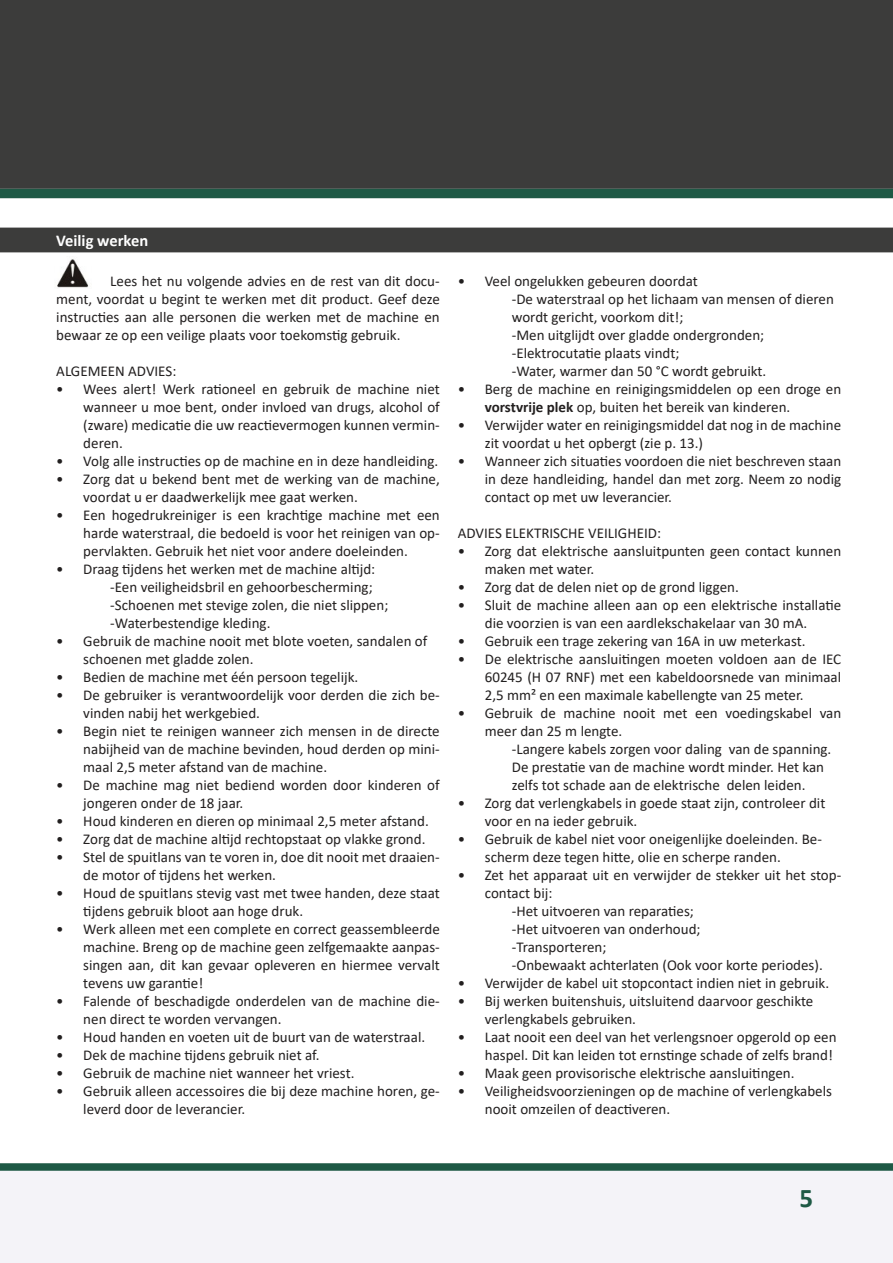
<style>
.page{position:relative;width:893px;height:1263px;background:#fff}
.page>*{position:absolute;margin:0;border:0;box-sizing:border-box;transform-origin:0 0}
.t1{font:700 27px "Calibri";color:#1e5945}
.t2{font:700 16.5px "Calibri";color:#fff}
.t3{font:15px/18px "Calibri";color:#221f1f}
.s1{font-weight:700}
</style>
<div class="page">
<svg style="left:0;top:1163px;width:893px;height:100px"></svg>
<div style="left:0;top:0;width:893px;height:189px;background:#3c3c3b"></div>
<div style="left:0;top:189px;width:893px;height:9px;background:#1e5945"></div>
<div style="left:0;top:228px;width:893px;height:24px;background:#3c3c3b"></div>
<img style="left:57px;top:259px;width:32px;height:29px">
<p class="t2" style="left:56px;top:235px;width:93px">Veilig werken</p>
<p class="t3" style="left:56px;top:273px;width:385px;text-align:justify;text-indent:54px">Lees het nu volgende advies en de rest van dit docu&shy;ment, voordat u begint te werken met dit product. Geef deze instructies aan alle personen die werken met de machine en bewaar ze op een veilige plaats voor toekomstig gebruik.</p>
<p class="t3" style="left:56px;top:363px;width:122px">ALGEMEEN ADVIES:</p>
<p class="t3" style="left:83px;top:381px;width:358px;text-align:justify;text-indent:-27px">• Wees alert! Werk rationeel en gebruik de machine niet wanneer u moe bent, onder invloed van drugs, alcohol of (zware) medicatie die uw reactievermogen kunnen vermin&shy;deren.</p>
<p class="t3" style="left:56px;top:453px;width:383px">• Volg alle instructies op de machine en in deze handleiding.</p>
<p class="t3" style="left:83px;top:471px;width:358px;text-indent:-27px">• Zorg dat u bekend bent met de werking van de machine, voordat u er daadwerkelijk mee gaat werken.</p>
<p class="t3" style="left:83px;top:507px;width:358px;text-align:justify;text-indent:-27px">• Een hogedrukreiniger is een krachtige machine met een harde waterstraal, die bedoeld is voor het reinigen van op&shy;pervlakten. Gebruik het niet voor andere doeleinden.</p>
<p class="t3" style="left:110px;top:561px;width:280px;text-indent:-54px">• Draag tijdens het werken met de machine altijd: -Een veiligheidsbril en gehoorbescherming; -Schoenen met stevige zolen, die niet slippen; -Waterbestendige kleding.</p>
<p class="t3" style="left:83px;top:633px;width:346px;text-indent:-27px">• Gebruik de machine nooit met blote voeten, sandalen of schoenen met gladde zolen.</p>
<p class="t3" style="left:56px;top:669px;width:304px">• Bedien de machine met één persoon tegelijk.</p>
<p class="t3" style="left:83px;top:687px;width:358px;text-indent:-27px">• De gebruiker is verantwoordelijk voor derden die zich be&shy;vinden nabij het werkgebied.</p>
<p class="t3" style="left:83px;top:723px;width:358px;text-align:justify;text-indent:-27px">• Begin niet te reinigen wanneer zich mensen in de directe nabijheid van de machine bevinden, houd derden op mini&shy;maal 2,5 meter afstand van de machine.</p>
<p class="t3" style="left:83px;top:777px;width:358px;text-indent:-27px">• De machine mag niet bediend worden door kinderen of jongeren onder de 18 jaar.</p>
<p class="t3" style="left:56px;top:813px;width:374px">• Houd kinderen en dieren op minimaal 2,5 meter afstand.</p>
<p class="t3" style="left:56px;top:831px;width:371px">• Zorg dat de machine altijd rechtopstaat op vlakke grond.</p>
<p class="t3" style="left:83px;top:849px;width:358px;text-indent:-27px">• Stel de spuitlans van te voren in, doe dit nooit met draaien&shy;de motor of tijdens het werken.</p>
<p class="t3" style="left:83px;top:885px;width:358px;text-indent:-27px">• Houd de spuitlans stevig vast met twee handen, deze staat tijdens gebruik bloot aan hoge druk.</p>
<p class="t3" style="left:83px;top:921px;width:358px;text-align:justify;text-indent:-27px">• Werk alleen met een complete en correct geassembleerde machine. Breng op de machine geen zelfgemaakte aanpas&shy;singen aan, dit kan gevaar opleveren en hiermee vervalt tevens uw garantie!</p>
<p class="t3" style="left:83px;top:993px;width:358px;text-indent:-27px">• Falende of beschadigde onderdelen van de machine die&shy;nen direct te worden vervangen.</p>
<p class="t3" style="left:56px;top:1029px;width:370px">• Houd handen en voeten uit de buurt van de waterstraal.</p>
<p class="t3" style="left:56px;top:1047px;width:265px">• Dek de machine tijdens gebruik niet af.</p>
<p class="t3" style="left:56px;top:1065px;width:300px">• Gebruik de machine niet wanneer het vriest.</p>
<p class="t3" style="left:83px;top:1083px;width:358px;text-indent:-27px">• Gebruik alleen accessoires die bij deze machine horen, ge&shy;leverd door de leverancier.</p>
<p class="t3" style="left:512px;top:273px;width:324px;text-indent:-54px">• Veel ongelukken gebeuren doordat<br>-De waterstraal op het lichaam van mensen of dieren wordt gericht, voorkom dit!;<br>-Men uitglijdt over gladde ondergronden; -Elektrocutatie plaats vindt;<br>-Water, warmer dan 50 °C wordt gebruikt.</p>
<p class="t3" style="left:485px;top:381px;width:358px;text-indent:-27px">• Berg de machine en reinigingsmiddelen op een droge en <span class="s1">vorstvrije plek</span> op, buiten het bereik van kinderen.</p>
<p class="t3" style="left:485px;top:417px;width:358px;text-indent:-27px">• Verwijder water en reinigingsmiddel dat nog in de machine zit voordat u het opbergt (zie p. 13.)</p>
<p class="t3" style="left:485px;top:453px;width:358px;text-align:justify;text-indent:-27px">• Wanneer zich situaties voordoen die niet beschreven staan in deze handleiding, handel dan met zorg. Neem zo nodig contact op met uw leverancier.</p>
<p class="t3" style="left:458px;top:525px;width:205px">ADVIES ELEKTRISCHE VEILIGHEID:</p>
<p class="t3" style="left:485px;top:543px;width:358px;text-indent:-27px">• Zorg dat elektrische aansluitpunten geen contact kunnen maken met water.</p>
<p class="t3" style="left:458px;top:579px;width:283px">• Zorg dat de delen niet op de grond liggen.</p>
<p class="t3" style="left:458px;top:597px;width:385px;text-align:center">• Sluit de machine alleen aan op een elektrische installatie die voorzien is van een aardlekschakelaar van 30 mA.</p>
<p class="t3" style="left:458px;top:633px;width:349px">• Gebruik een trage zekering van 16A in uw meterkast.</p>
<p class="t3" style="left:485px;top:651px;width:358px;text-align:justify;text-indent:-27px">• De elektrische aansluitingen moeten voldoen aan de IEC 60245 (H 07 RNF) met een kabeldoorsnede van minimaal 2,5 mm² en een maximale kabellengte van 25 meter.</p>
<p class="t3" style="left:485px;top:705px;width:358px;text-indent:-27px">• Gebruik de machine nooit met een voedingskabel van meer dan 25 m lengte.</p>
<p class="t3" style="left:512px;top:741px;width:321px">-Langere kabels zorgen voor daling van de spanning.<br>De prestatie van de machine wordt minder. Het kan zelfs tot schade aan de elektrische delen leiden.</p>
<p class="t3" style="left:485px;top:795px;width:342px;text-indent:-27px">• Zorg dat verlengkabels in goede staat zijn, controleer dit voor en na ieder gebruik.</p>
<p class="t3" style="left:485px;top:831px;width:339px;text-indent:-27px">• Gebruik de kabel niet voor oneigenlijke doeleinden. Be&shy;scherm deze tegen hitte, olie en scherpe randen.</p>
<p class="t3" style="left:458px;top:867px;width:385px">• Zet het apparaat uit en verwijder de stekker uit het stop-</p>
<p class="t3" style="left:485px;top:885px;width:69px">contact bij:</p>
<p class="t3" style="left:512px;top:902px;width:184px">-Het uitvoeren van reparaties;</p>
<p class="t3" style="left:512px;top:921px;width:190px">-Het uitvoeren van onderhoud;</p>
<p class="t3" style="left:512px;top:939px;width:96px">-Transporteren;</p>
<p class="t3" style="left:512px;top:957px;width:312px">-Onbewaakt achterlaten (Ook voor korte periodes).</p>
<p class="t3" style="left:458px;top:975px;width:373px">• Verwijder de kabel uit stopcontact indien niet in gebruik.</p>
<p class="t3" style="left:485px;top:993px;width:330px;text-indent:-27px">• Bij werken buitenshuis, uitsluitend daarvoor geschikte verlengkabels gebruiken.</p>
<p class="t3" style="left:458px;top:1029px;width:380px;text-align:right">• Laat nooit een deel van het verlengsnoer opgerold op een haspel. Dit kan leiden tot ernstinge schade of zelfs brand!</p>
<p class="t3" style="left:458px;top:1065px;width:338px">• Maak geen provisorische elektrische aansluitingen.</p>
<p class="t3" style="left:485px;top:1083px;width:349px;text-indent:-27px">• Veiligheidsvoorzieningen op de machine of verlengkabels nooit omzeilen of deactiveren.</p>
<h1 class="t1" style="left:799px;top:1188px;width:15px">5</h1>
</div>
